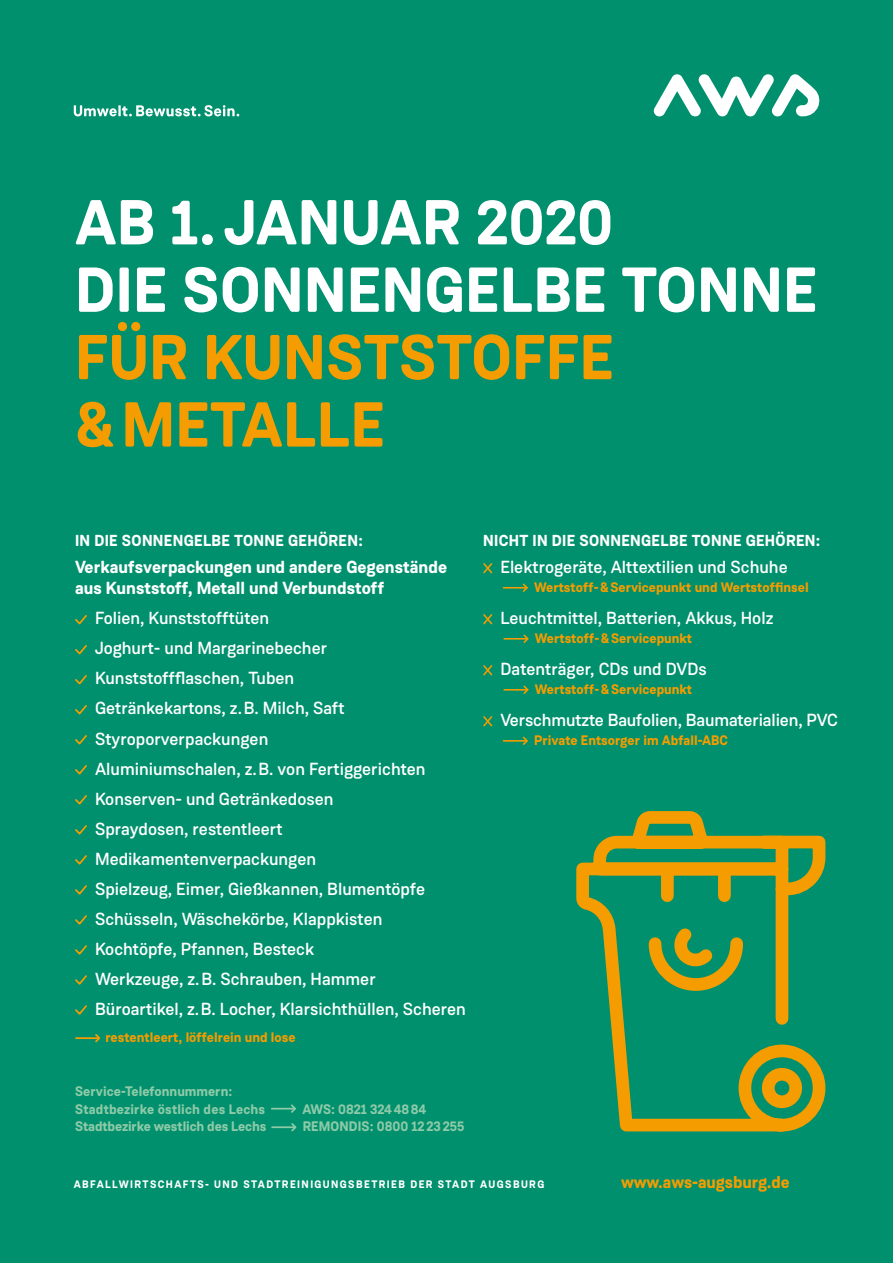
<style>
.page{position:relative;width:893px;height:1263px;background:#00906d}
.page>*{position:absolute;margin:0;border:0;box-sizing:border-box;transform-origin:0 0}
.t1{font:700 63.3px/67.3px "Weissenhof Grotesk";letter-spacing:.01em;color:#fff}
.t2{font:700 63.3px/67.3px "Weissenhof Grotesk";letter-spacing:.01em;color:#f59c00}
.t3{font:500 17.55px/30px "Weissenhof Grotesk";color:#fff}
.t4{font:700 17.55px/21px "Weissenhof Grotesk";color:#fff}
.t5{font:700 17.1px "Weissenhof Grotesk";letter-spacing:-.005em;color:#f59c00}
.t6{font:700 15.9px "Weissenhof Grotesk";letter-spacing:.02em;color:#fff}
.t7{font:700 13.8px "Weissenhof Grotesk";color:#f59c00}
.t8{font:700 13.8px/17.5px "Weissenhof Grotesk";color:#8ecaa8}
.t9{font:700 10.95px "Weissenhof Grotesk";letter-spacing:.13em;color:#fff}
</style>
<div class="page">
<svg style="left:653px;top:74px;width:167px;height:43px"></svg>
<svg style="left:74px;top:105px;width:165px;height:11px"></svg>
<svg style="left:576px;top:811px;width:250px;height:321px"></svg>
<svg style="left:272px;top:1104px;width:24px;height:9px"></svg>
<hr style="left:272px;top:1126px;width:23px;height:2px;background:#8ecaa8">
<svg style="left:290px;top:1123px;width:7px;height:9px"></svg>
<svg style="left:75px;top:615px;width:12px;height:10px"></svg>
<svg style="left:75px;top:645px;width:12px;height:10px"></svg>
<svg style="left:75px;top:675px;width:12px;height:10px"></svg>
<svg style="left:75px;top:705px;width:12px;height:10px"></svg>
<svg style="left:75px;top:735px;width:12px;height:10px"></svg>
<svg style="left:75px;top:765px;width:12px;height:10px"></svg>
<svg style="left:75px;top:795px;width:12px;height:10px"></svg>
<svg style="left:75px;top:825px;width:12px;height:10px"></svg>
<svg style="left:75px;top:855px;width:12px;height:10px"></svg>
<svg style="left:75px;top:885px;width:12px;height:10px"></svg>
<svg style="left:75px;top:915px;width:12px;height:10px"></svg>
<svg style="left:75px;top:945px;width:12px;height:10px"></svg>
<svg style="left:75px;top:975px;width:12px;height:10px"></svg>
<svg style="left:75px;top:1005px;width:12px;height:10px"></svg>
<hr style="left:76px;top:1037px;width:23px;height:2px;background:#f59c00">
<svg style="left:94px;top:1034px;width:7px;height:9px"></svg>
<svg style="left:483px;top:563px;width:10px;height:11px"></svg>
<svg style="left:503px;top:583px;width:25px;height:9px"></svg>
<svg style="left:483px;top:614px;width:10px;height:11px"></svg>
<hr style="left:504px;top:638px;width:24px;height:2px;background:#f59c00">
<svg style="left:522px;top:634px;width:7px;height:9px"></svg>
<svg style="left:483px;top:665px;width:10px;height:11px"></svg>
<hr style="left:504px;top:689px;width:24px;height:2px;background:#f59c00">
<svg style="left:522px;top:685px;width:7px;height:9px"></svg>
<svg style="left:483px;top:716px;width:10px;height:11px"></svg>
<hr style="left:503px;top:740px;width:24px;height:2px;background:#f59c00">
<svg style="left:521px;top:736px;width:7px;height:9px"></svg>
<h1 class="t1" style="left:75px;top:190px;width:744px">AB 1.JANUAR 2020<br>DIE SONNENGELBE TONNE</h1>
<h1 class="t2" style="left:75px;top:325px;width:540px">FÜR KUNSTSTOFFE &amp;METALLE</h1>
<p class="t6" style="left:75px;top:531px;width:289px">IN DIE SONNENGELBE TONNE GEHÖREN:</p>
<p class="t4" style="left:75px;top:557px;width:374px">Verkaufsverpackungen und andere Gegenstände aus Kunststoff, Metall und Verbundstoff</p>
<p class="t3" style="left:95px;top:603px;width:372px">Folien, Kunststofftüten<br>Joghurt- und Margarinebecher Kunststoffflaschen, Tuben<br>Getränkekartons, z.B. Milch, Saft Styroporverpackungen<br>Aluminiumschalen, z.B. von Fertiggerichten Konserven- und Getränkedosen<br>Spraydosen, restentleert Medikamentenverpackungen<br>Spielzeug, Eimer, Gießkannen, Blumentöpfe Schüsseln, Wäschekörbe, Klappkisten Kochtöpfe, Pfannen, Besteck<br>Werkzeuge, z.B. Schrauben, Hammer Büroartikel, z.B. Locher, Klarsichthüllen, Scheren</p>
<p class="t7" style="left:105px;top:1029px;width:192px">restentleert, löffelrein und lose</p>
<p class="t8" style="left:75px;top:1083px;width:191px">Service-Telefonnummern:<br>Stadtbezirke östlich des Lechs</p>
<p class="t8" style="left:302px;top:1100px;width:126px">AWS: 0821 3244884</p>
<p class="t8" style="left:75px;top:1118px;width:193px">Stadtbezirke westlich des Lechs</p>
<p class="t8" style="left:303px;top:1118px;width:163px">REMONDIS: 0800 12 23255</p>
<p class="t6" style="left:483px;top:531px;width:339px">NICHT IN DIE SONNENGELBE TONNE GEHÖREN:</p>
<p class="t3" style="left:500px;top:552px;width:289px">Elektrogeräte, Alttextilien und Schuhe</p>
<p class="t7" style="left:534px;top:578px;width:276px">Wertstoff-&amp;Servicepunkt und Wertstoffinsel</p>
<p class="t3" style="left:500px;top:603px;width:275px">Leuchtmittel, Batterien, Akkus, Holz</p>
<p class="t7" style="left:535px;top:629px;width:159px">Wertstoff-&amp;Servicepunkt</p>
<p class="t3" style="left:500px;top:654px;width:208px">Datenträger, CDs und DVDs</p>
<p class="t7" style="left:535px;top:680px;width:159px">Wertstoff-&amp;Servicepunkt</p>
<p class="t3" style="left:500px;top:705px;width:339px">Verschmutzte Baufolien, Baumaterialien, PVC</p>
<p class="t7" style="left:534px;top:732px;width:195px">Private Entsorger im Abfall-ABC</p>
<p class="t9" style="left:74px;top:1177px;width:472px">ABFALLWIRTSCHAFTS- UND STADTREINIGUNGSBETRIEB DER STADT AUGSBURG</p>
<p class="t5" style="left:621px;top:1171px;width:170px">www.aws-augsburg.de</p>
</div>
